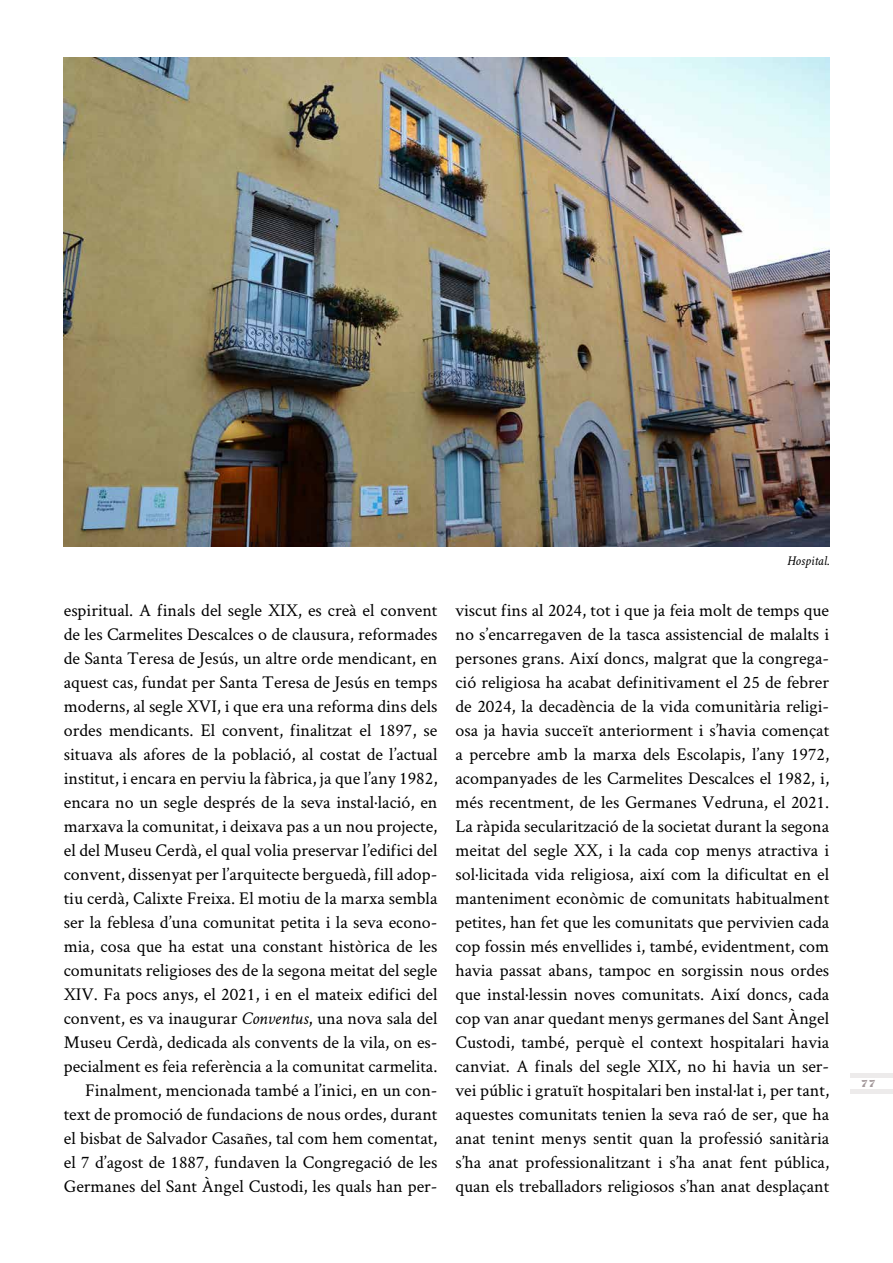
<style>
.page{position:relative;width:893px;height:1263px;background:#fff}
.page>*{position:absolute;margin:0;border:0;box-sizing:border-box;transform-origin:0 0}
.t1{font:18px/24px "Crimson";color:#000;text-align:right}
.t2{font:italic 13.5px "Crimson";color:#000}
.t3{font:10.5px "Titania";color:#a4999b}
.s1{font-style:italic}
</style>
<div class="page">
<img style="left:64px;top:58px;width:765px;height:488px">
<hr style="left:850px;top:1073px;width:43px;height:4px;background:#edebeb">
<hr style="left:850px;top:1089px;width:43px;height:4px;background:#edebeb">
<p class="t2" style="left:787px;top:553px;width:44px">Hospital.</p>
<p class="t1" style="left:64px;top:597px;width:375px">espiritual. A finals del segle XIX, es creà el convent de les Carmelites Descalces o de clausura, reformades de Santa Teresa de Jesús, un altre orde mendicant, en aquest cas, fundat per Santa Teresa de Jesús en temps moderns, al segle XVI, i que era una reforma dins dels ordes mendicants. El convent, finalitzat el 1897, se situava als afores de la població, al costat de l’actual institut, i encara en perviu la fàbrica, ja que l’any 1982, encara no un segle després de la seva instal·lació, en marxava la comunitat, i deixava pas a un nou projecte, el del Museu Cerdà, el qual volia preservar l’edifici del convent, dissenyat per l’arquitecte berguedà, fill adop&shy;tiu cerdà, Calixte Freixa. El motiu de la marxa sembla ser la feblesa d’una comunitat petita i la seva econo&shy;mia, cosa que ha estat una constant històrica de les comunitats religioses des de la segona meitat del segle XIV. Fa pocs anys, el 2021, i en el mateix edifici del convent, es va inaugurar <span class="s1">Conventus</span>, una nova sala del Museu Cerdà, dedicada als convents de la vila, on es&shy;pecialment es feia referència a la comunitat carmelita.<br>Finalment, mencionada també a l’inici, en un con&shy;text de promoció de fundacions de nous ordes, durant el bisbat de Salvador Casañes, tal com hem comentat, el 7 d’agost de 1887, fundaven la Congregació de les Germanes del Sant Àngel Custodi, les quals han per-</p>
<p class="t1" style="left:455px;top:597px;width:375px;text-align:justify">viscut fins al 2024, tot i que ja feia molt de temps que no s’encarregaven de la tasca assistencial de malalts i persones grans. Així doncs, malgrat que la congrega&shy;ció religiosa ha acabat definitivament el 25 de febrer de 2024, la decadència de la vida comunitària religi&shy;osa ja havia succeït anteriorment i s’havia començat a percebre amb la marxa dels Escolapis, l’any 1972, acompanyades de les Carmelites Descalces el 1982, i, més recentment, de les Germanes Vedruna, el 2021.<br>La ràpida secularització de la societat durant la segona meitat del segle XX, i la cada cop menys atractiva i sol·licitada vida religiosa, així com la dificultat en el manteniment econòmic de comunitats habitualment petites, han fet que les comunitats que pervivien cada cop fossin més envellides i, també, evidentment, com havia passat abans, tampoc en sorgissin nous ordes que instal·lessin noves comunitats. Així doncs, cada cop van anar quedant menys germanes del Sant Àngel Custodi, també, perquè el context hospitalari havia canviat. A finals del segle XIX, no hi havia un ser&shy;vei públic i gratuït hospitalari ben instal·lat i, per tant, aquestes comunitats tenien la seva raó de ser, que ha anat tenint menys sentit quan la professió sanitària s’ha anat professionalitzant i s’ha anat fent pública, quan els treballadors religiosos s’han anat desplaçant</p>
<p class="t3" style="left:861px;top:1077px;width:17px">77</p>
</div>
